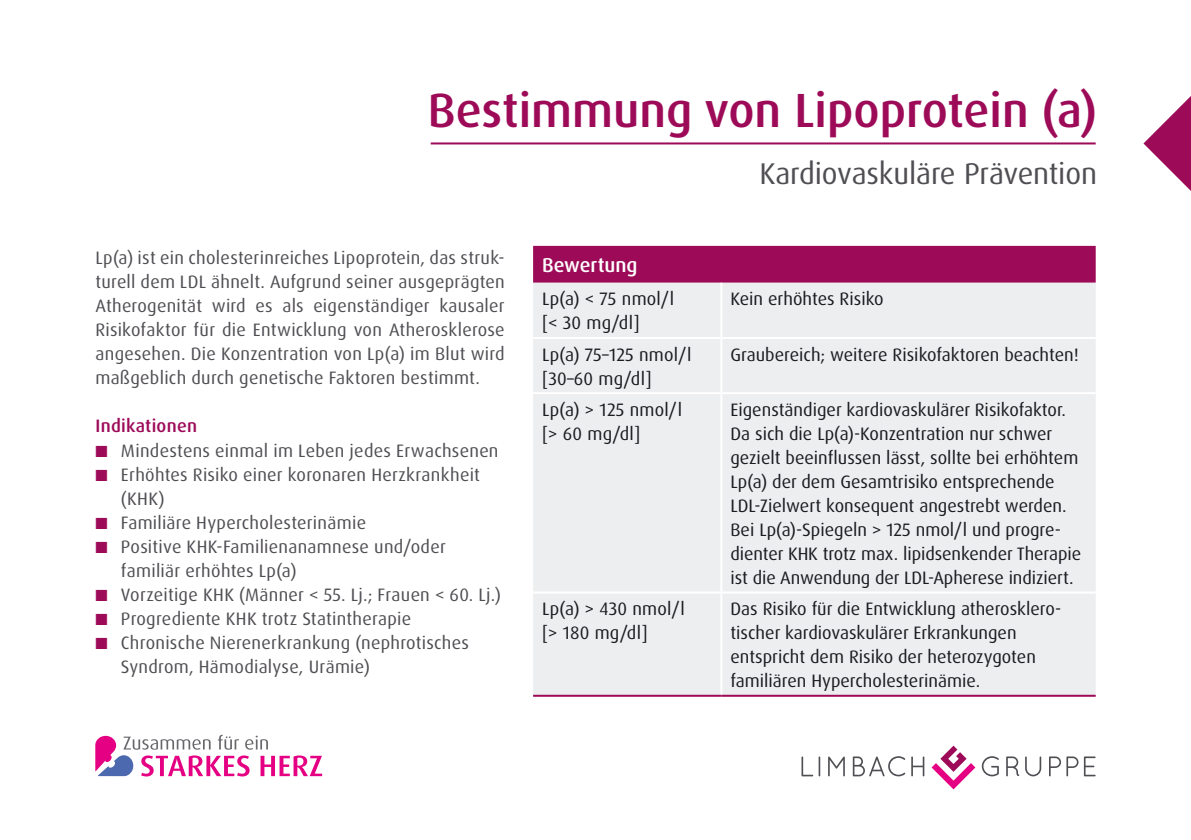
<style>
.page{position:relative;width:1191px;height:840px;background:#fff}
.page>*{position:absolute;margin:0;border:0;box-sizing:border-box;transform-origin:0 0}
.t1{font:500 48px "Dax Pro";color:#9d0b58}
.t2{font:30px "Dax Pro";letter-spacing:-.005em;color:#504e53}
.t3{font:500 20px "Dax Pro";letter-spacing:-.005em;color:#fff}
.t4{font:18px/24px "Dax Pro";color:#1b1c20}
.t5{font:18px/24px "Dax Pro";letter-spacing:.015em;color:#504e53}
.t6{font:500 18px "Dax Pro";letter-spacing:.015em;color:#9d0b58}
.s1{color:#9d0b58}
</style>
<div class="page">
<hr style="left:431px;top:142px;width:664px;height:2px;background:#9d0b58">
<svg style="left:1143px;top:96px;width:48px;height:95px"></svg>
<div style="left:533px;top:246px;width:562px;height:36px;background:#9d0b58"></div>
<div style="left:533px;top:282px;width:562px;height:412px;background:#edeeef"></div>
<hr style="left:720px;top:282px;width:2px;height:55px;background:#fff">
<hr style="left:720px;top:339px;width:2px;height:53px;background:#fff">
<hr style="left:720px;top:394px;width:2px;height:197px;background:#fff">
<hr style="left:533px;top:591px;width:188px;height:2px;background:#fff">
<hr style="left:721px;top:591px;width:374px;height:2px;background:#fff">
<hr style="left:720px;top:593px;width:2px;height:101px;background:#fff">
<hr style="left:533px;top:337px;width:188px;height:2px;background:#fff">
<hr style="left:721px;top:337px;width:374px;height:2px;background:#fff">
<hr style="left:533px;top:392px;width:188px;height:2px;background:#fff">
<hr style="left:721px;top:392px;width:374px;height:2px;background:#fff">
<hr style="left:533px;top:694px;width:188px;height:2px;background:#9d0b58">
<hr style="left:721px;top:694px;width:374px;height:2px;background:#9d0b58">
<svg style="left:801px;top:756px;width:12px;height:20px"></svg>
<hr style="left:818px;top:756px;width:2px;height:20px;background:#504e53">
<svg style="left:828px;top:756px;width:17px;height:20px"></svg>
<svg style="left:852px;top:756px;width:53px;height:20px"></svg>
<svg style="left:911px;top:756px;width:13px;height:20px"></svg>
<svg style="left:1049px;top:756px;width:46px;height:20px"></svg>
<svg style="left:1006px;top:756px;width:13px;height:20px"></svg>
<svg style="left:981px;top:756px;width:18px;height:20px"></svg>
<svg style="left:1025px;top:756px;width:16px;height:20px"></svg>
<svg style="left:931px;top:745px;width:44px;height:44px"></svg>
<svg style="left:95px;top:734px;width:227px;height:42px"></svg>
<h1 class="t1" style="left:428px;top:80px;width:671px">Bestimmung von Lipoprotein (a)</h1>
<h2 class="t2" style="left:759px;top:154px;width:339px">Kardiovaskuläre Prävention</h2>
<p class="t5" style="left:95px;top:246px;width:411px;text-align:justify">Lp(a) ist ein cholesterinreiches Lipoprotein, das struk&shy;turell dem LDL ähnelt. Aufgrund seiner ausgeprägten Atherogenität wird es als eigenständiger kausaler Risikofaktor für die Entwicklung von Atherosklerose angesehen. Die Konzentration von Lp(a) im Blut wird maßgeblich durch genetische Faktoren bestimmt.</p>
<p class="t6" style="left:95px;top:414px;width:103px">Indikationen</p>
<p class="t5" style="left:95px;top:438px;width:404px"><span class="s1">■</span> Mindestens einmal im Leben jedes Erwachsenen</p>
<p class="t5" style="left:121px;top:462px;width:360px;text-indent:-26px"><span class="s1">■</span> Erhöhtes Risiko einer koronaren Herzkrankheit (KHK)</p>
<p class="t5" style="left:95px;top:510px;width:272px"><span class="s1">■</span> Familiäre Hypercholesterinämie</p>
<p class="t5" style="left:121px;top:534px;width:326px;text-indent:-26px"><span class="s1">■</span> Positive KHK-Familienanamnese und/oder familiär erhöhtes Lp(a)</p>
<p class="t5" style="left:95px;top:582px;width:407px"><span class="s1">■</span> Vorzeitige KHK (Männer &lt; 55. Lj.; Frauen &lt; 60. Lj.)</p>
<p class="t5" style="left:95px;top:606px;width:317px"><span class="s1">■</span> Progrediente KHK trotz Statintherapie</p>
<p class="t5" style="left:121px;top:630px;width:349px;text-indent:-26px"><span class="s1">■</span> Chronische Nierenerkrankung (nephrotisches<br>Syndrom, Hämodialyse, Urämie)</p>
<p class="t3" style="left:542px;top:252px;width:97px">Bewertung</p>
<p class="t4" style="left:542px;top:287px;width:133px">Lp(a) &lt; 75 nmol/l [&lt; 30 mg/dl]</p>
<p class="t4" style="left:730px;top:287px;width:155px">Kein erhöhtes Risiko</p>
<p class="t4" style="left:542px;top:342px;width:151px">Lp(a) 75–125 nmol/l [30–60 mg/dl]</p>
<p class="t4" style="left:730px;top:342px;width:350px">Graubereich; weitere Risikofaktoren beachten!</p>
<p class="t4" style="left:542px;top:397px;width:141px">Lp(a) &gt; 125 nmol/l [&gt; 60 mg/dl]</p>
<p class="t4" style="left:730px;top:397px;width:352px">Eigenständiger kardiovaskulärer Risikofaktor.<br>Da sich die Lp(a)-Konzentration nur schwer gezielt beeinflussen lässt, sollte bei erhöhtem Lp(a) der dem Gesamtrisiko entsprechende LDL-Zielwert konsequent angestrebt werden.<br>Bei Lp(a)-Spiegeln &gt; 125 nmol/l und progre&shy;dienter KHK trotz max. lipidsenkender Therapie ist die Anwendung der LDL-Apherese indiziert.</p>
<p class="t4" style="left:542px;top:596px;width:144px">Lp(a) &gt; 430 nmol/l [&gt; 180 mg/dl]</p>
<p class="t4" style="left:730px;top:596px;width:330px">Das Risiko für die Entwicklung atherosklero&shy;tischer kardiovaskulärer Erkrankungen entspricht dem Risiko der heterozygoten familiären Hypercholesterinämie.</p>
</div>
